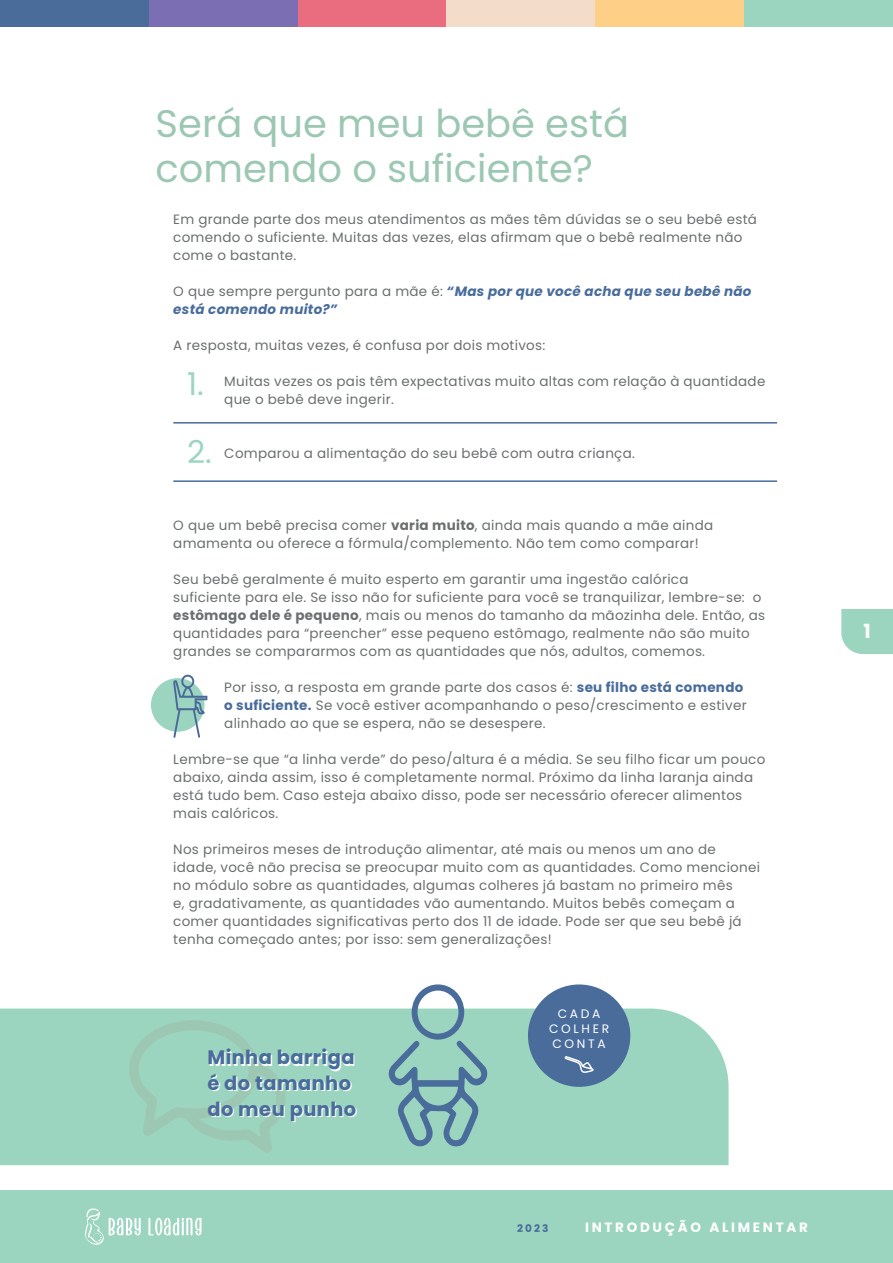
<style>
.page{position:relative;width:893px;height:1263px;background:#fff}
.page>*{position:absolute;margin:0;border:0;box-sizing:border-box;transform-origin:0 0}
.t1{font:38.4px/45px "Poppins";color:#9cc7b3}
.t2{font:31.5px "Poppins";color:#9cd5bf}
.t3{font:700 19.5px/26px "Poppins";letter-spacing:.02em;color:#496c9b}
.t4{font:700 19.5px "Poppins";color:#fff}
.t5{font:13.5px/18px "Poppins";letter-spacing:.02em;color:#6b6f70}
.t6{font:italic 700 13.5px/18px "Poppins";letter-spacing:.02em;color:#496c9b}
.t7{font:700 13.5px "Poppins";letter-spacing:.2em;color:#fff}
.t8{font:12.3px/15px "Poppins";letter-spacing:.22em;color:#fff;text-align:center}
.t9{font:700 10.5px "Poppins";color:#496c9b}
.s1{font-weight:400;font-style:normal;color:#6b6f70}
.s2{font-weight:700}
.s3{font-weight:700;color:#496c9b}
</style>
<div class="page">
<div style="left:0;top:0;width:149px;height:27px;background:#496c9b"></div>
<div style="left:149px;top:0;width:149px;height:27px;background:#7b6eb2"></div>
<div style="left:298px;top:0;width:148px;height:27px;background:#e96d7f"></div>
<div style="left:446px;top:0;width:149px;height:27px;background:#f3dcc9"></div>
<div style="left:595px;top:0;width:149px;height:27px;background:#fecf87"></div>
<div style="left:744px;top:0;width:149px;height:27px;background:#9cd5bf"></div>
<div style="left:0;top:1190px;width:893px;height:73px;background:#9cd5bf"></div>
<svg style="left:148px;top:1218px;width:54px;height:17px"></svg>
<svg style="left:85px;top:1208px;width:56px;height:37px"></svg>
<div style="left:841px;top:609px;width:52px;height:45px;background:#9cd5bf"></div>
<div style="left:0;top:1008px;width:729px;height:157px;background:#9cd5bf"></div>
<svg style="left:126px;top:1020px;width:163px;height:133px;background:#9cd1bc"></svg>
<div style="left:151px;top:678px;width:54px;height:54px;background:#9cd5bf;border-radius:50%"></div>
<hr style="left:173px;top:422px;width:604px;height:2px;background:#496c9b">
<hr style="left:173px;top:480px;width:604px;height:2px;background:#496c9b">
<svg style="left:173px;top:674px;width:34px;height:64px"></svg>
<div style="left:528px;top:984px;width:102px;height:103px;background:#496c9b;border-radius:50%"></div>
<svg style="left:565px;top:1056px;width:29px;height:17px"></svg>
<svg style="left:388px;top:984px;width:100px;height:164px;background:#94c1be"></svg>
<p class="t1" style="left:156px;top:101px;width:475px">Será que meu bebê está comendo o suficiente?</p>
<p class="t5" style="left:173px;top:210px;width:585px">Em grande parte dos meus atendimentos as mães têm dúvidas se o seu bebê está comendo o suficiente. Muitas das vezes, elas afirmam que o bebê realmente não come o bastante.</p>
<p class="t6" style="left:173px;top:282px;width:580px"><span class="s1">O que sempre pergunto para a mãe é:</span> “Mas por que você acha que seu bebê não está comendo muito?”</p>
<p class="t5" style="left:173px;top:336px;width:374px">A resposta, muitas vezes, é confusa por dois motivos:</p>
<p class="t5" style="left:224px;top:372px;width:543px">Muitas vezes os pais têm expectativas muito altas com relação à quantidade que o bebê deve ingerir.</p>
<p class="t2" style="left:187px;top:365px;width:18px">1.</p>
<p class="t2" style="left:187px;top:434px;width:26px">2.</p>
<p class="t5" style="left:224px;top:444px;width:412px">Comparou a alimentação do seu bebê com outra criança.</p>
<p class="t5" style="left:173px;top:516px;width:541px">O que um bebê precisa comer <span class="s2">varia muito</span>, ainda mais quando a mãe ainda amamenta ou oferece a fórmula/complemento. Não tem como comparar!</p>
<p class="t5" style="left:173px;top:570px;width:593px">Seu bebê geralmente é muito esperto em garantir uma ingestão calórica<br>suficiente para ele. Se isso não for suficiente para você se tranquilizar, lembre-se: o <span class="s2">estômago dele é pequeno</span>, mais ou menos do tamanho da mãozinha dele. Então, as quantidades para “preencher” esse pequeno estômago, realmente não são muito grandes se compararmos com as quantidades que nós, adultos, comemos.</p>
<p class="t5" style="left:224px;top:678px;width:524px">Por isso, a resposta em grande parte dos casos é: <span class="s3">seu filho está comendo o suficiente.</span> Se você estiver acompanhando o peso/crescimento e estiver alinhado ao que se espera, não se desespere.</p>
<p class="t5" style="left:173px;top:750px;width:594px">Lembre-se que “a linha verde” do peso/altura é a média. Se seu filho ficar um pouco abaixo, ainda assim, isso é completamente normal. Próximo da linha laranja ainda está tudo bem. Caso esteja abaixo disso, pode ser necessário oferecer alimentos mais calóricos.</p>
<p class="t5" style="left:173px;top:840px;width:588px">Nos primeiros meses de introdução alimentar, até mais ou menos um ano de idade, você não precisa se preocupar muito com as quantidades. Como mencionei no módulo sobre as quantidades, algumas colheres já bastam no primeiro mês<br>e, gradativamente, as quantidades vão aumentando. Muitos bebês começam a comer quantidades significativas perto dos 11 de idade. Pode ser que seu bebê já tenha começado antes; por isso: sem generalizações!</p>
<p class="t3" style="left:207px;top:1045px;width:150px">Minha barriga é do tamanho do meu punho</p>
<p class="t8" style="left:549px;top:1006px;width:62px">CADA<br>COLHER<br>CONTA</p>
<p class="t9" style="left:517px;top:1222px;width:33px">2023</p>
<p class="t7" style="left:585px;top:1219px;width:224px">INTRODUÇÃO ALIMENTAR</p>
<h3 class="t4" style="left:863px;top:620px;width:9px">1</h3>
</div>
